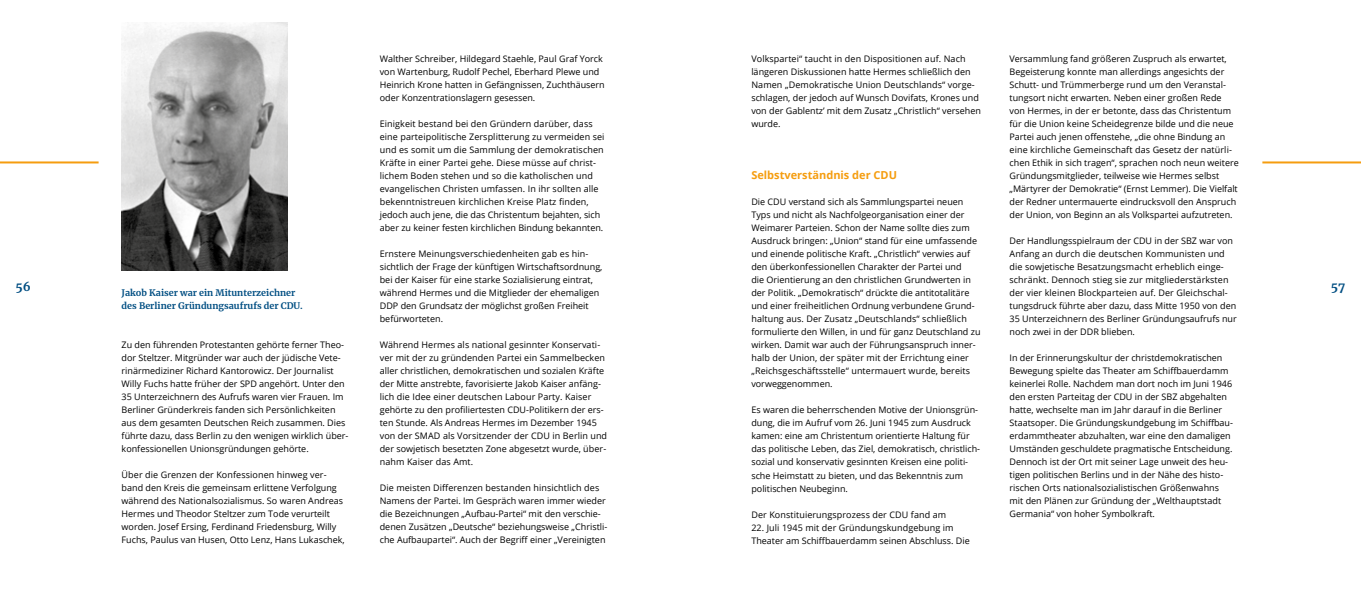
<style>
.page{position:relative;width:1361px;height:596px;background:#fff}
.page>*{position:absolute;margin:0;border:0;box-sizing:border-box;transform-origin:0 0}
.t1{font:700 12px "Merriweather KAS";color:#004e82}
.t2{font:700 11px "Open Sans";color:#f59d0f}
.t3{font:9px/13px "Open Sans";color:#000}
.t4{font:700 9px/13px "Merriweather KAS";color:#004e82}
</style>
<div class="page">
<img style="left:122px;top:23px;width:165px;height:247px">
<hr style="left:1262px;top:161px;width:99px;height:2px;background:#f59d0f">
<hr style="left:0;top:161px;width:99px;height:2px;background:#f59d0f">
<p class="t3" style="left:380px;top:52px;width:226px">Walther Schreiber, Hildegard Staehle, Paul Graf Yorck von Wartenburg, Rudolf Pechel, Eberhard Plewe und Heinrich Krone hatten in Gefängnissen, Zuchthäusern oder Konzentrationslagern gesessen.</p>
<p class="t3" style="left:380px;top:117px;width:226px">Einigkeit bestand bei den Gründern darüber, dass eine parteipolitische Zersplitterung zu vermeiden sei und es somit um die Sammlung der demokratischen Kräfte in einer Partei gehe. Diese müsse auf christ&shy;lichem Boden stehen und so die katholischen und evangelischen Christen umfassen. In ihr sollten alle bekenntnistreuen kirchlichen Kreise Platz finden, jedoch auch jene, die das Christentum bejahten, sich aber zu keiner festen kirchlichen Bindung bekannten.</p>
<p class="t3" style="left:380px;top:247px;width:224px">Ernstere Meinungsverschiedenheiten gab es hin&shy;sichtlich der Frage der künftigen Wirtschaftsordnung, bei der Kaiser für eine starke Sozialisierung eintrat, während Hermes und die Mitglieder der ehemaligen DDP den Grundsatz der möglichst großen Freiheit befürworteten.</p>
<p class="t3" style="left:380px;top:338px;width:229px">Während Hermes als national gesinnter Konservati&shy;ver mit der zu gründenden Partei ein Sammelbecken aller christlichen, demokratischen und sozialen Kräfte der Mitte anstrebte, favorisierte Jakob Kaiser anfäng&shy;lich die Idee einer deutschen Labour Party. Kaiser gehörte zu den profiliertesten CDU-Politikern der ers&shy;ten Stunde. Als Andreas Hermes im Dezember 1945 von der SMAD als Vorsitzender der CDU in Berlin und der sowjetisch besetzten Zone abgesetzt wurde, über&shy;nahm Kaiser das Amt.</p>
<p class="t3" style="left:380px;top:481px;width:229px">Die meisten Differenzen bestanden hinsichtlich des Namens der Partei. Im Gespräch waren immer wieder die Bezeichnungen „Aufbau-Partei“ mit den verschie&shy;denen Zusätzen „Deutsche“ beziehungsweise „Christli&shy;che Aufbaupartei“. Auch der Begriff einer „Vereinigten</p>
<p class="t3" style="left:1009px;top:52px;width:231px">Versammlung fand größeren Zuspruch als erwartet, Begeisterung konnte man allerdings angesichts der Schutt- und Trümmerberge rund um den Veranstal&shy;tungsort nicht erwarten. Neben einer großen Rede von Hermes, in der er betonte, dass das Christentum für die Union keine Scheidegrenze bilde und die neue Partei auch jenen offenstehe, „die ohne Bindung an eine kirchliche Gemeinschaft das Gesetz der natürli&shy;chen Ethik in sich tragen“, sprachen noch neun weitere Gründungsmitglieder, teilweise wie Hermes selbst „Märtyrer der Demokratie“ (Ernst Lemmer). Die Vielfalt der Redner untermauerte eindrucksvoll den Anspruch der Union, von Beginn an als Volkspartei aufzutreten.</p>
<p class="t3" style="left:1009px;top:234px;width:229px">Der Handlungsspielraum der CDU in der SBZ war von Anfang an durch die deutschen Kommunisten und die sowjetische Besatzungsmacht erheblich einge&shy;schränkt. Dennoch stieg sie zur mitgliederstärksten der vier kleinen Blockparteien auf. Der Gleichschal&shy;tungsdruck führte aber dazu, dass Mitte 1950 von den 35 Unterzeichnern des Berliner Gründungsaufrufs nur noch zwei in der DDR blieben.</p>
<p class="t3" style="left:1009px;top:351px;width:225px">In der Erinnerungskultur der christdemokratischen Bewegung spielte das Theater am Schiffbauerdamm keinerlei Rolle. Nachdem man dort noch im Juni 1946 den ersten Parteitag der CDU in der SBZ abgehalten hatte, wechselte man im Jahr darauf in die Berliner Staatsoper. Die Gründungskundgebung im Schiffbau&shy;erdammtheater abzuhalten, war eine den damaligen Umständen geschuldete pragmatische Entscheidung.<br>Dennoch ist der Ort mit seiner Lage unweit des heu&shy;tigen politischen Berlins und in der Nähe des histo&shy;rischen Orts nationalsozialistischen Größenwahns mit den Plänen zur Gründung der „Welthauptstadt Germania“ von hoher Symbolkraft.</p>
<p class="t3" style="left:751px;top:52px;width:231px">Volkspartei“ taucht in den Dispositionen auf. Nach längeren Diskussionen hatte Hermes schließlich den Namen „Demokratische Union Deutschlands“ vorge&shy;schlagen, der jedoch auf Wunsch Dovifats, Krones und von der Gablentz’ mit dem Zusatz „Christlich“ versehen wurde.</p>
<p class="t2" style="left:751px;top:167px;width:147px">Selbstverständnis der CDU</p>
<p class="t3" style="left:751px;top:195px;width:231px">Die CDU verstand sich als Sammlungspartei neuen Typs und nicht als Nachfolgeorganisation einer der Weimarer Parteien. Schon der Name sollte dies zum Ausdruck bringen: „Union“ stand für eine umfassende und einende politische Kraft. „Christlich“ verwies auf den überkonfessionellen Charakter der Partei und<br>die Orientierung an den christlichen Grundwerten in der Politik. „Demokratisch“ drückte die antitotalitäre und einer freiheitlichen Ordnung verbundene Grund&shy;haltung aus. Der Zusatz „Deutschlands“ schließlich formulierte den Willen, in und für ganz Deutschland zu wirken. Damit war auch der Führungsanspruch inner&shy;halb der Union, der später mit der Errichtung einer „Reichsgeschäftsstelle“ untermauert wurde, bereits vorweggenommen.</p>
<p class="t3" style="left:751px;top:403px;width:230px">Es waren die beherrschenden Motive der Unionsgrün&shy;dung, die im Aufruf vom 26. Juni 1945 zum Ausdruck kamen: eine am Christentum orientierte Haltung für das politische Leben, das Ziel, demokratisch, christlich&shy;sozial und konservativ gesinnten Kreisen eine politi&shy;sche Heimstatt zu bieten, und das Bekenntnis zum politischen Neubeginn.</p>
<p class="t3" style="left:751px;top:507px;width:196px">Der Konstituierungsprozess der CDU fand am</p>
<p class="t3" style="left:751px;top:520px;width:220px">22. Juli 1945 mit der Gründungskundgebung im<br>Theater am Schiffbauerdamm seinen Abschluss. Die</p>
<h1 class="t1" style="left:16px;top:277px;width:17px">56</h1>
<h1 class="t1" style="left:1331px;top:277px;width:16px">57</h1>
<p class="t4" style="left:122px;top:286px;width:183px">Jakob Kaiser war ein Mitunterzeichner des Berliner Gründungsaufrufs der CDU.</p>
<p class="t3" style="left:122px;top:338px;width:228px">Zu den führenden Protestanten gehörte ferner Theo&shy;dor Steltzer. Mitgründer war auch der jüdische Vete&shy;rinärmediziner Richard Kantorowicz. Der Journalist Willy Fuchs hatte früher der SPD angehört. Unter den 35 Unterzeichnern des Aufrufs waren vier Frauen. Im Berliner Gründerkreis fanden sich Persönlichkeiten aus dem gesamten Deutschen Reich zusammen. Dies führte dazu, dass Berlin zu den wenigen wirklich über&shy;konfessionellen Unionsgründungen gehörte.</p>
<p class="t3" style="left:122px;top:468px;width:225px">Über die Grenzen der Konfessionen hinweg ver&shy;band den Kreis die gemeinsam erlittene Verfolgung während des Nationalsozialismus. So waren Andreas Hermes und Theodor Steltzer zum Tode verurteilt worden. Josef Ersing, Ferdinand Friedensburg, Willy Fuchs, Paulus van Husen, Otto Lenz, Hans Lukaschek,</p>
</div>
